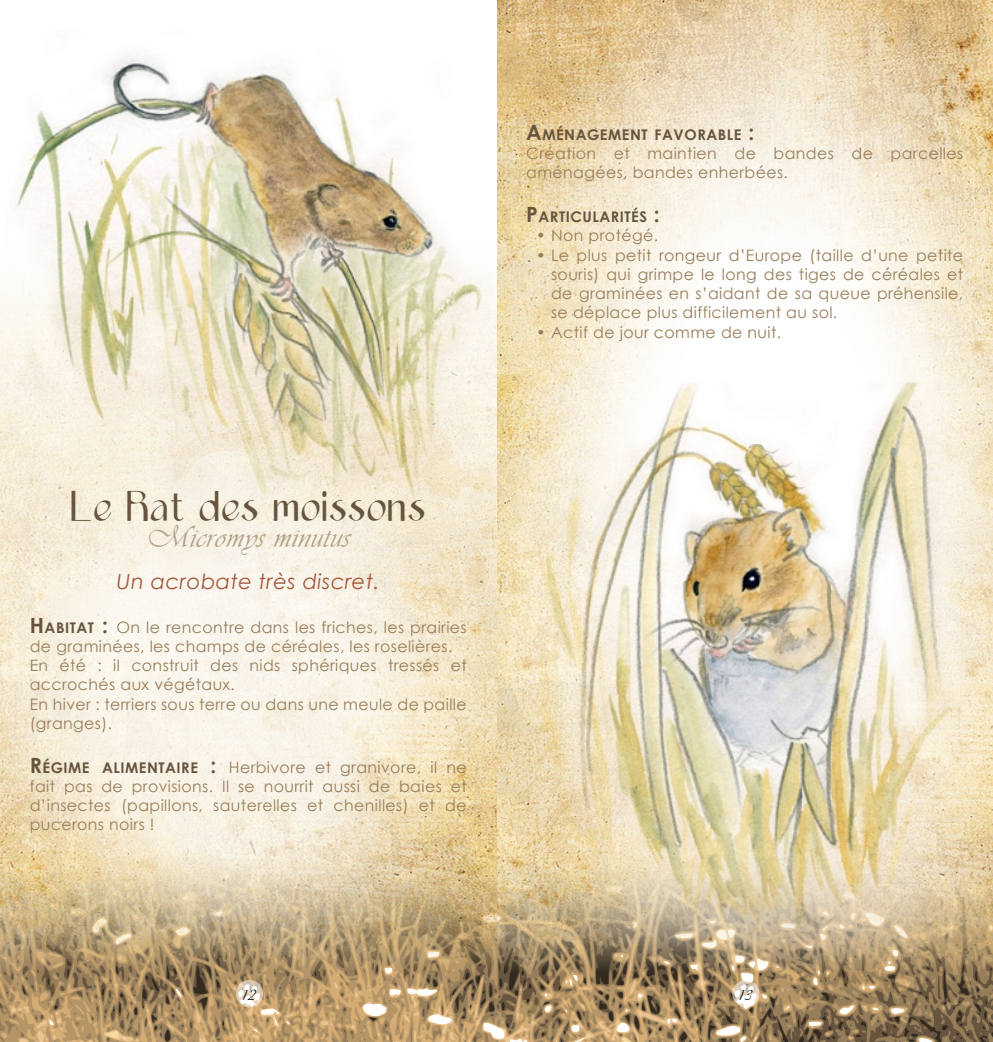
<style>
.page{position:relative;width:993px;height:1042px;background:#fff}
.page>*{position:absolute;margin:0;border:0;box-sizing:border-box;transform-origin:0 0}
.t1{font:42px "Epittazio";letter-spacing:.025em;color:#66543e}
.t2{font:31.5px "Vivaldii";letter-spacing:.025em;color:#b3a188}
.t3{font:italic 21px "Century Gothic";letter-spacing:.025em;color:#a6573a}
.t4{font:15.75px/19.2px "Century Gothic";letter-spacing:.025em;color:#977d5a}
.t5{font:15.75px "Vivaldii";color:#000}
.t6{font:700 14.7px "Century Gothic";letter-spacing:.035em;color:#66543e}
.s1{font-weight:700;font-size:21px;color:#66543e}
.s2{font-weight:700;font-size:14.7px;color:#66543e}
.s3{font-size:21px}
</style>
<div class="page">
<svg style="left:0;top:585px;width:496px;height:263px;background:#f5ecd8"></svg>
<img style="left:0;top:53px;width:496px;height:532px">
<svg style="left:497px;top:0;width:495px;height:279px;background:#eddcbd"></svg>
<img style="left:496px;top:279px;width:496px;height:569px">
<svg style="left:0;top:848px;width:992px;height:194px;background:#bda67f"></svg>
<svg style="left:238px;top:984px;width:22px;height:21px"></svg>
<svg style="left:236px;top:980px;width:27px;height:27px"></svg>
<svg style="left:734px;top:984px;width:22px;height:21px"></svg>
<svg style="left:732px;top:980px;width:27px;height:27px"></svg>
<h1 class="t1" style="left:71px;top:485px;width:356px">Le Rat des moissons</h1>
<h2 class="t2" style="left:146px;top:518px;width:205px">Micromys minutus</h2>
<h3 class="t3" style="left:117px;top:566px;width:264px">Un acrobate très discret.</h3>
<p class="t4" style="left:30px;top:617px;width:438px"><span class="s1">H</span><span class="s2">ABITAT</span> <span class="s1">:</span> On le rencontre dans les friches, les prairies de graminées, les champs de céréales, les roselières.<br>En été : il construit des nids sphériques tressés et accrochés aux végétaux.<br>En hiver : terriers sous terre ou dans une meule de paille (granges).</p>
<p class="t4" style="left:30px;top:757px;width:438px;text-align:justify"><span class="s1">R</span><span class="s2">ÉGIME ALIMENTAIRE</span> <span class="s1">:</span> Herbivore et granivore, il ne fait pas de provisions. Il se nourrit aussi de baies et d’insectes (papillons, sauterelles et chenilles) et de pucerons noirs !</p>
<p class="t6" style="left:526px;top:123px;width:229px"><span class="s3">A</span>MÉNAGEMENT FAVORABLE <span class="s3">:</span></p>
<p class="t4" style="left:526px;top:143px;width:438px">Création et maintien de bandes de parcelles aménagées, bandes enherbées.</p>
<p class="t6" style="left:526px;top:206px;width:135px"><span class="s3">P</span>ARTICULARITÉS <span class="s3">:</span></p>
<p class="t4" style="left:536px;top:226px;width:123px">• N on protégé.</p>
<p class="t4" style="left:551px;top:245px;width:413px;text-align:justify;text-indent:-15px">• Le plus petit rongeur d’Europe (taille d’une petite souris) qui grimpe le long des tiges de céréales et de graminées en s’aidant de sa queue préhensile, se déplace plus difficilement au sol.</p>
<p class="t4" style="left:536px;top:322px;width:246px">• Actif de jour comme de nuit.</p>
<p class="t5" style="left:241px;top:985px;width:15px">12</p>
<p class="t5" style="left:737px;top:985px;width:15px">13</p>
</div>
